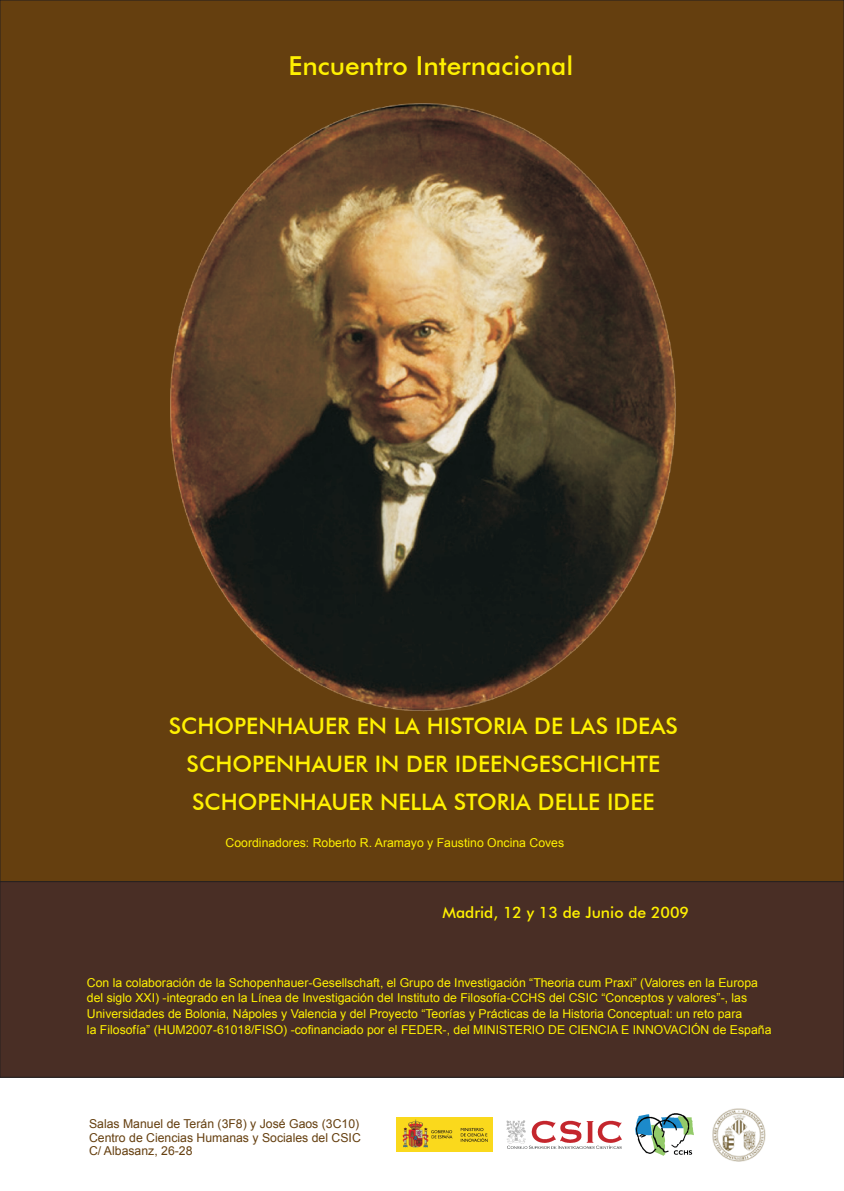
<style>
.page{position:relative;width:844px;height:1191px;background:#fff}
.page>*{position:absolute;margin:0;border:0;box-sizing:border-box;transform-origin:0 0}
.t1{font:500 26.16px "Futura BT";color:#fff101}
.t2{font:500 22.75px/37.9px "Futura BT";color:#fff101;text-align:center}
.t3{font:500 15.75px "Futura BT";color:#fff101}
.t4{font:12.25px/15.8px "Arial";color:#fff101}
.t5{font:12.25px/13.7px "Arial";color:#653f0f}
</style>
<div class="page">
<div style="left:0;top:0;width:843px;height:881px;background:#653f0f"></div>
<img style="left:171px;top:103px;width:504px;height:608px">
<div style="left:0;top:881px;width:843px;height:196px;background:#492e25"></div>
<img style="left:506px;top:1120px;width:115px;height:28px">
<img style="left:635px;top:1114px;width:58px;height:41px">
<img style="left:712px;top:1108px;width:53px;height:53px">
<img style="left:396px;top:1117px;width:96px;height:34px">
<h1 class="t1" style="left:288px;top:55px;width:286px">Encuentro Internacional</h1>
<h2 class="t2" style="left:169px;top:709px;width:510px">SCHOPENHAUER EN LA HISTORIA DE LAS IDEAS<br>SCHOPENHAUER IN DER IDEENGESCHICHTE<br>SCHOPENHAUER NELLA STORIA DELLE IDEE</h2>
<p class="t4" style="left:225px;top:836px;width:340px">Coordinadores: Roberto R. Aramayo y Faustino Oncina Coves</p>
<p class="t3" style="left:442px;top:905px;width:248px">Madrid, 12 y 13 de Junio de 2009</p>
<p class="t4" style="left:87px;top:975px;width:685px">Con la colaboración de la Schopenhauer-Gesellschaft, el Grupo de Investigación “Theoria cum Praxi” (Valores en la Europa del siglo XXI) -integrado en la Línea de Investigación del Instituto de Filosofía-CCHS del CSIC “Conceptos y valores”-, las Universidades de Bolonia, Nápoles y Valencia y del Proyecto “Teorías y Prácticas de la Historia Conceptual: un reto para<br>la Filosofía” (HUM2007-61018/FISO) -cofinanciado por el FEDER-, del MINISTERIO DE CIENCIA E INNOVACIÓN de España</p>
<p class="t5" style="left:89px;top:1118px;width:273px">Salas Manuel de Terán (3F8) y José Gaos (3C10)<br>Centro de Ciencias Humanas y Sociales del CSIC<br>C/ Albasanz, 26-28</p>
</div>
